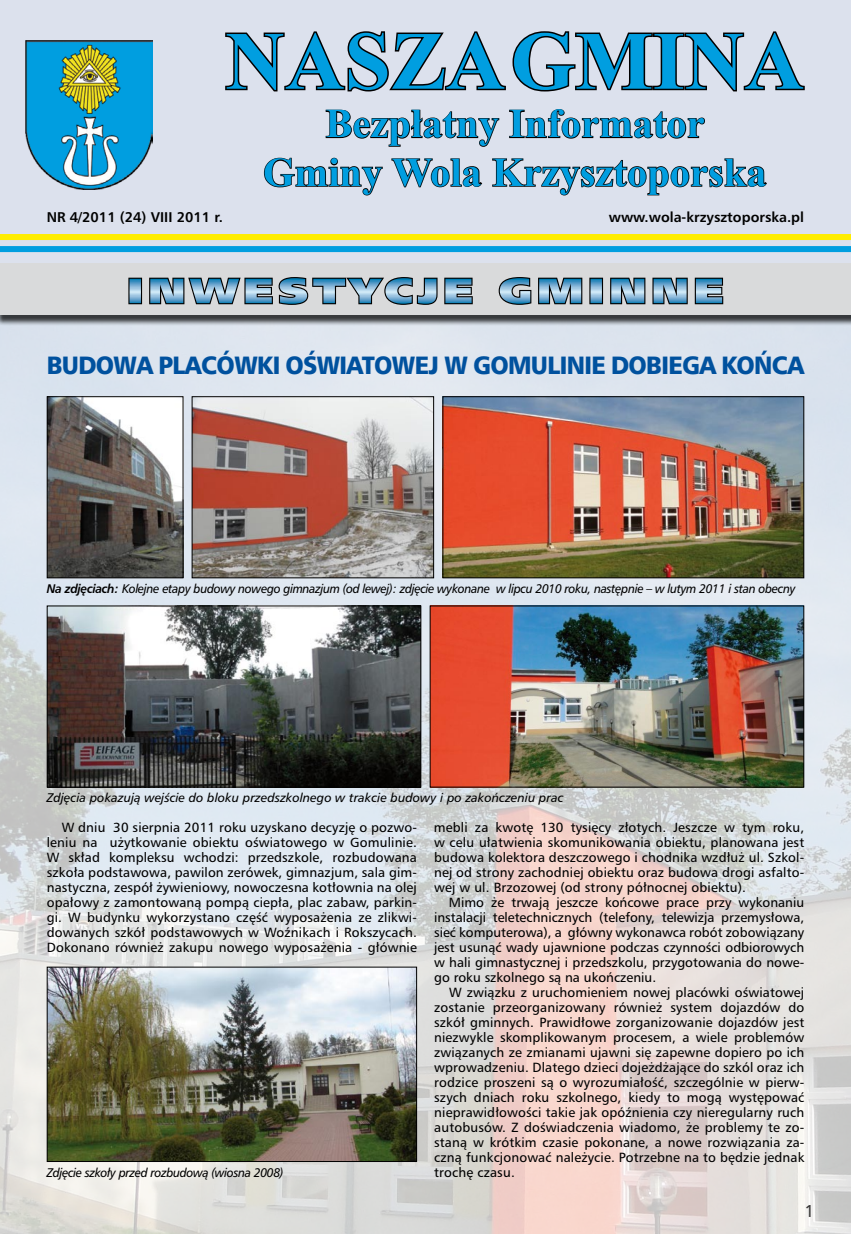
<style>
.page{position:relative;width:851px;height:1234px;background:#fff}
.page>*{position:absolute;margin:0;border:0;box-sizing:border-box;transform-origin:0 0}
.t1{font:700 82.5px "Times New Roman";color:#009ee0}
.t2{font:700 40.5px/48.6px "Times New Roman";color:#009ee0;text-align:center}
.t3{font:33.6px "Humnst 777 X Blk PL";letter-spacing:.1em;color:#fff;scale:1.25 1}
.t4{font:24px "Humnst 777 Blk PL";letter-spacing:-.03em;color:#00519e;scale:.95 1}
.t5{font:16.5px "Humnst 777 PL";color:#000}
.t6{font:700 13.5px "Humnst 777 PL";color:#000}
.t7{font:12.75px/15px "Humnst 777 PL";letter-spacing:.01em;color:#000;text-align:justify}
.t8{font:italic 12px "Humnst 777 PL";letter-spacing:-.03em;color:#000;scale:.95 1}
.t9{font:italic 12px "Humnst 777 PL";color:#000}
.s1{font-weight:700}
</style>
<div class="page">
<div style="left:0;top:0;width:850px;height:291px;background:#dce1ed"></div>
<img style="left:0;top:326px;width:850px;height:907px">
<img style="left:26px;top:41px;width:127px;height:149px">
<svg style="left:225px;top:31px;width:580px;height:116px"></svg>
<svg style="left:263px;top:157px;width:120px;height:39px"></svg>
<svg style="left:391px;top:158px;width:92px;height:30px"></svg>
<svg style="left:492px;top:158px;width:275px;height:38px"></svg>
<div style="left:0;top:234px;width:850px;height:6px;background:#ffed00"></div>
<div style="left:0;top:246px;width:850px;height:6px;background:#009ee0"></div>
<div style="left:0;top:265px;width:850px;height:61px;background:#000;opacity:.75"></div>
<div style="left:0;top:264px;width:850px;height:51px;background:#d9dadb"></div>
<div style="left:128px;top:277px;width:14px;height:27px;border:2px solid #000"></div>
<svg style="left:149px;top:277px;width:324px;height:28px"></svg>
<svg style="left:498px;top:277px;width:85px;height:28px"></svg>
<div style="left:589px;top:277px;width:14px;height:27px;border:2px solid #000"></div>
<svg style="left:610px;top:277px;width:114px;height:28px"></svg>
<img style="left:49px;top:398px;width:132px;height:178px">
<div style="left:47px;top:396px;width:136px;height:182px;border:1px solid #000"></div>
<img style="left:194px;top:398px;width:238px;height:178px">
<div style="left:192px;top:396px;width:242px;height:182px;border:1px solid #000"></div>
<img style="left:444px;top:398px;width:358px;height:178px">
<div style="left:442px;top:396px;width:362px;height:182px;border:1px solid #000"></div>
<img style="left:49px;top:607px;width:370px;height:178px">
<div style="left:47px;top:605px;width:374px;height:182px;border:1px solid #000"></div>
<img style="left:49px;top:968px;width:366px;height:191px">
<div style="left:47px;top:966px;width:370px;height:195px;border:1px solid #000"></div>
<img style="left:431px;top:607px;width:371px;height:178px">
<h1 class="t1" style="left:225px;top:4px;width:580px">NASZA GMINA</h1>
<h2 class="t2" style="left:263px;top:98px;width:505px">Bezpłatny Informator<br>Gminy Wola Krzysztoporska</h2>
<p class="t6" style="left:47px;top:208px;width:177px">NR 4/2011 (24) VIII 2011 r.</p>
<p class="t6" style="left:608px;top:208px;width:197px">www.wola-krzysztoporska.pl</p>
<h3 class="t3" style="left:127px;top:268px;width:479px">INWESTYCJE GMINNE</h3>
<h3 class="t4" style="left:47px;top:348px;width:798px">BUDOWA PLACÓWKI OŚWIATOWEJ W GOMULINIE DOBIEGA KOŃCA</h3>
<p class="t8" style="left:47px;top:581px;width:789px"><span class="s1">Na zdjęciach:</span> Kolejne etapy budowy nowego gimnazjum (od lewej): zdjęcie wykonane w lipcu 2010 roku, następnie – w lutym 2011 i stan obecny</p>
<p class="t9" style="left:47px;top:790px;width:518px">Zdjęcia pokazują wejście do bloku przedszkolnego w trakcie budowy i po zakończeniu prac</p>
<p class="t7" style="left:47px;top:819px;width:371px;text-indent:15px">W dniu 30 sierpnia 2011 roku uzyskano decyzję o pozwo&shy;leniu na użytkowanie obiektu oświatowego w Gomulinie.<br>W skład kompleksu wchodzi: przedszkole, rozbudowana szkoła podstawowa, pawilon zerówek, gimnazjum, sala gim&shy;nastyczna, zespół żywieniowy, nowoczesna kotłownia na olej opałowy z zamontowaną pompą ciepła, plac zabaw, parkin&shy;gi. W budynku wykorzystano część wyposażenia ze zlikwi&shy;dowanych szkół podstawowych w Woźnikach i Rokszycach.<br>Dokonano również zakupu nowego wyposażenia - głównie</p>
<p class="t7" style="left:434px;top:819px;width:372px">mebli za kwotę 130 tysięcy złotych. Jeszcze w tym roku, w celu ułatwienia skomunikowania obiektu, planowana jest budowa kolektora deszczowego i chodnika wzdłuż ul. Szkol&shy;nej od strony zachodniej obiektu oraz budowa drogi asfalto&shy;wej w ul. Brzozowej (od strony północnej obiektu).</p>
<p class="t7" style="left:434px;top:894px;width:371px;text-indent:15px">Mimo że trwają jeszcze końcowe prace przy wykonaniu instalacji teletechnicznych (telefony, telewizja przemysłowa, sieć komputerowa), a główny wykonawca robót zobowiązany jest usunąć wady ujawnione podczas czynności odbiorowych w hali gimnastycznej i przedszkolu, przygotowania do nowe&shy;go roku szkolnego są na ukończeniu.</p>
<p class="t7" style="left:434px;top:984px;width:372px;text-indent:15px">W związku z uruchomieniem nowej placówki oświatowej zostanie przeorganizowany również system dojazdów do szkół gminnych. Prawidłowe zorganizowanie dojazdów jest niezwykle skomplikowanym procesem, a wiele problemów związanych ze zmianami ujawni się zapewne dopiero po ich wprowadzeniu. Dlatego dzieci dojeżdżające do szkól oraz ich rodzice proszeni są o wyrozumiałość, szczególnie w pierw&shy;szych dniach roku szkolnego, kiedy to mogą występować nieprawidłowości takie jak opóźnienia czy nieregularny ruch autobusów. Z doświadczenia wiadomo, że problemy te zo&shy;staną w krótkim czasie pokonane, a nowe rozwiązania za&shy;czną funkcjonować należycie. Potrzebne na to będzie jednak trochę czasu.</p>
<p class="t8" style="left:47px;top:1164px;width:251px">Zdjęcie szkoły przed rozbudową (wiosna 2008)</p>
<p class="t5" style="left:804px;top:1200px;width:11px">1</p>
</div>
